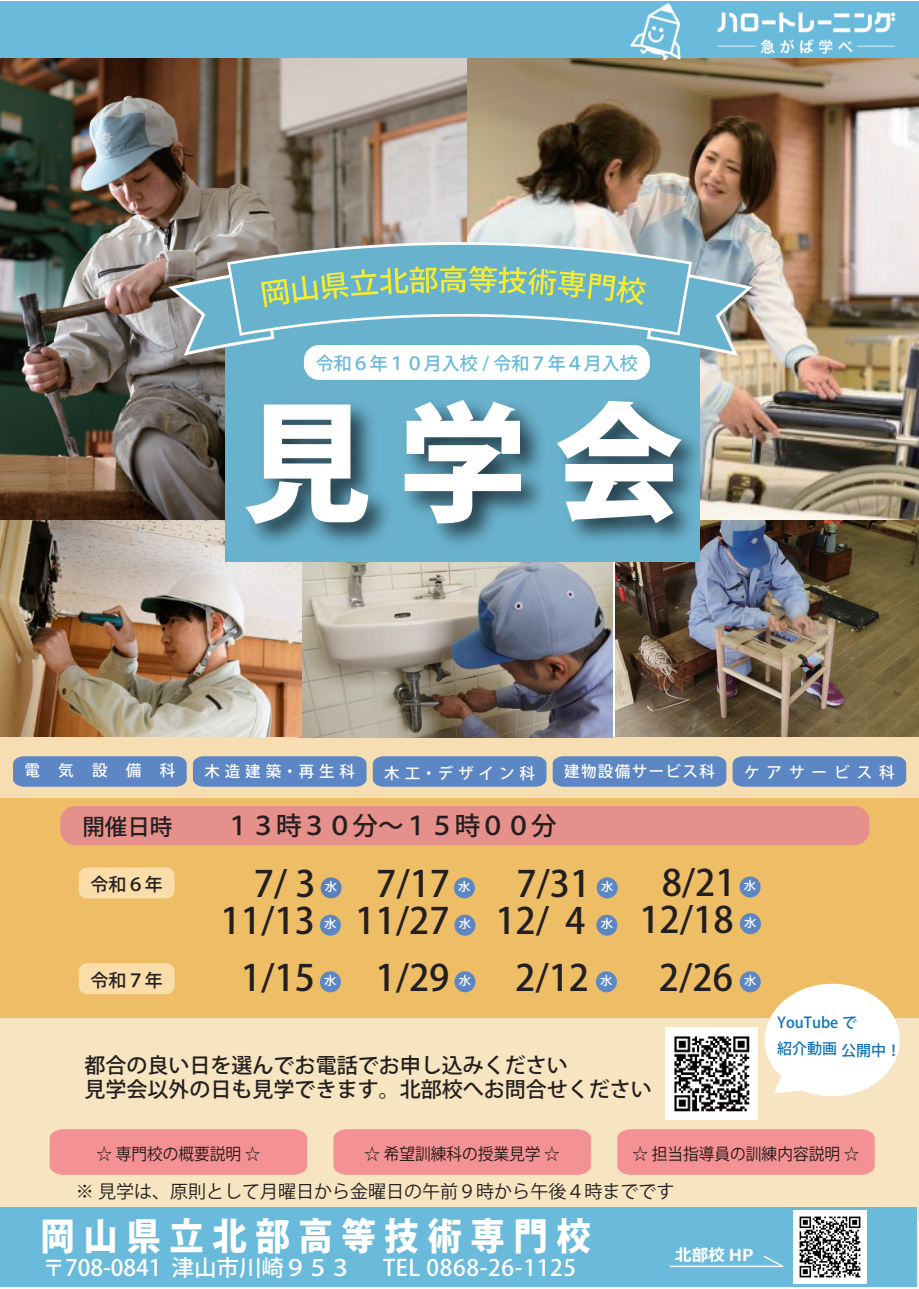
<style>
.page{position:relative;width:919px;height:1289px;background:#fff}
.page>*{position:absolute;margin:0;border:0;box-sizing:border-box;transform-origin:0 0}
.t1{font:800 129px "Koz Go Pr 6 N";color:#fff}
.t2{font:800 37.5px "Koz Go Pro";letter-spacing:.25em;color:#fff;scale:.92 1}
.t3{font:500 36px "Koz Go Pr 6 N";color:#231f20}
.t4{font:500 25.5px "Koz Go Pr 6 N";color:#231f20}
.t5{font:500 22.5px "Koz Go Pro";color:#fff}
.t6{font:500 22.5px "Koz Go Pro";letter-spacing:.03em;color:#fff}
.t7{font:500 22.5px "Koz Go Pr 6 N";color:#231f20}
.t8{font:500 21px "Koz Go Pr 6 N";color:#231f20}
.t9{font:18px "Koz Go Pr 6 N";color:#231f20}
.t10{font:500 18px "Koz Go Pr 6 N";color:#69badb}
.t11{font:500 18px "Koz Go Pr 6 N";color:#231f20}
.t12{font:16.5px "Koz Go Pr 6 N";color:#211814;scale:.95 1}
.t13{font:700 16.5px "Meiryo";color:#fff}
.t14{font:500 15.45px "Koz Go Pr 6 N";letter-spacing:.315em;color:#fff}
.t15{font:500 15.45px "Koz Go Pr 6 N";letter-spacing:.09em;color:#fff}
.t16{font:500 15.45px "Koz Go Pr 6 N";letter-spacing:.455em;color:#fff}
.t17{font:500 15px/27.2px "Koz Go Pr 6 N";color:#1074bc}
.t18{font:500 12px "Koz Go Pr 6 N";color:#fff}
</style>
<div class="page">
<div style="left:0;top:1008px;width:918px;height:212px;background:#f7e5c2"></div>
<div style="left:50px;top:1129px;width:257px;height:45px;background:#f49194"></div>
<div style="left:333px;top:1129px;width:258px;height:45px;background:#f49194"></div>
<div style="left:617px;top:1129px;width:257px;height:45px;background:#f49194"></div>
<div style="left:0;top:1px;width:918px;height:61px;background:#69badb"></div>
<div style="left:0;top:736px;width:918px;height:72px;background:#f6deb2"></div>
<div style="left:0;top:798px;width:918px;height:219px;background:#edbe66"></div>
<div style="left:0;top:1206px;width:916px;height:80px;background:#69badb"></div>
<img style="left:793px;top:1210px;width:73px;height:72px">
<hr style="left:669px;top:1265px;width:112px;height:2px;background:#fff">
<svg style="left:761px;top:1255px;width:23px;height:13px"></svg>
<img style="left:665px;top:1027px;width:92px;height:91px">
<svg style="left:764px;top:983px;width:135px;height:113px"></svg>
<img style="left:467px;top:58px;width:451px;height:462px">
<img style="left:0;top:58px;width:467px;height:462px">
<img style="left:298px;top:598px;width:314px;height:139px">
<img style="left:0;top:520px;width:302px;height:216px">
<img style="left:615px;top:520px;width:303px;height:216px">
<div style="left:225px;top:292px;width:474px;height:270px;background:#69b2ce"></div>
<img style="left:230px;top:385px;width:486px;height:213px">
<svg style="left:165px;top:237px;width:591px;height:121px"></svg>
<div style="left:304px;top:345px;width:345px;height:35px;background:#fff;border-radius:15px"></div>
<img style="left:711px;top:12px;width:190px;height:51px">
<img style="left:618px;top:3px;width:80px;height:69px">
<div style="left:60px;top:806px;width:809px;height:39px;background:#e68b90;border-radius:15px"></div>
<div style="left:193px;top:756px;width:173px;height:30px;background:#5d86c5"></div>
<div style="left:13px;top:756px;width:174px;height:30px;background:#5d86c5"></div>
<div style="left:373px;top:756px;width:173px;height:30px;background:#5d86c5"></div>
<div style="left:552px;top:756px;width:174px;height:30px;background:#5d86c5"></div>
<div style="left:732px;top:756px;width:174px;height:30px;background:#5d86c5"></div>
<div style="left:79px;top:963px;width:96px;height:31px;background:#fadda9;border-radius:9px"></div>
<div style="left:596px;top:971px;width:21px;height:21px;background:#5d86c5;border-radius:50%"></div>
<div style="left:739px;top:971px;width:21px;height:21px;background:#5d86c5;border-radius:50%"></div>
<div style="left:320px;top:971px;width:21px;height:21px;background:#5d86c5;border-radius:50%"></div>
<div style="left:454px;top:971px;width:21px;height:21px;background:#5d86c5;border-radius:50%"></div>
<div style="left:79px;top:867px;width:96px;height:31px;background:#fadda9;border-radius:9px"></div>
<div style="left:596px;top:877px;width:21px;height:21px;background:#5d86c5;border-radius:50%"></div>
<div style="left:596px;top:914px;width:21px;height:21px;background:#5d86c5;border-radius:50%"></div>
<div style="left:320px;top:877px;width:21px;height:21px;background:#5c81b9;border-radius:50%"></div>
<div style="left:320px;top:914px;width:21px;height:21px;background:#5d86c5;border-radius:50%"></div>
<div style="left:454px;top:877px;width:21px;height:21px;background:#5d86c5;border-radius:50%"></div>
<div style="left:454px;top:914px;width:21px;height:21px;background:#5d86c5;border-radius:50%"></div>
<div style="left:739px;top:876px;width:21px;height:21px;background:#5d86c5;border-radius:50%"></div>
<div style="left:739px;top:913px;width:21px;height:21px;background:#5d86c5;border-radius:50%"></div>
<p class="t10" style="left:316px;top:353px;width:323px">令和６年１０月入校 / 令和７年４月入校</p>
<h1 class="t1" style="left:242px;top:391px;width:442px">見 学 会</h1>
<p class="t14" style="left:24px;top:762px;width:152px">電気設備科</p>
<p class="t14" style="left:204px;top:762px;width:152px">木造建築・再生科</p>
<p class="t14" style="left:384px;top:764px;width:152px">木工・デザイン科</p>
<p class="t15" style="left:564px;top:763px;width:152px">建物設備サービス科</p>
<p class="t16" style="left:744px;top:763px;width:152px">ケアサービス科</p>
<p class="t7" style="left:82px;top:814px;width:91px">開催日時</p>
<p class="t4" style="left:225px;top:811px;width:333px">１３時３０分～１５時００分</p>
<h3 class="t3" style="left:376px;top:863px;width:76px">7/17</h3>
<p class="t11" style="left:91px;top:874px;width:73px">令和６年</p>
<h3 class="t3" style="left:516px;top:863px;width:76px">7/31</h3>
<h3 class="t3" style="left:254px;top:863px;width:63px">7/ 3</h3>
<p class="t18" style="left:325px;top:879px;width:14px">水</p>
<p class="t18" style="left:458px;top:879px;width:14px">水</p>
<p class="t18" style="left:601px;top:879px;width:14px">水</p>
<h3 class="t3" style="left:661px;top:862px;width:76px">8/21</h3>
<p class="t18" style="left:743px;top:878px;width:14px">水</p>
<h3 class="t3" style="left:220px;top:900px;width:96px">11/13</h3>
<p class="t18" style="left:324px;top:917px;width:14px">水</p>
<h3 class="t3" style="left:355px;top:900px;width:96px">11/27</h3>
<p class="t18" style="left:458px;top:917px;width:14px">水</p>
<h3 class="t3" style="left:495px;top:900px;width:92px">12/ 4</h3>
<p class="t18" style="left:600px;top:917px;width:14px">水</p>
<h3 class="t3" style="left:639px;top:899px;width:96px">12/18</h3>
<p class="t18" style="left:744px;top:915px;width:14px">水</p>
<p class="t11" style="left:91px;top:969px;width:73px">令和７年</p>
<h3 class="t3" style="left:241px;top:957px;width:76px">1/15</h3>
<p class="t18" style="left:324px;top:973px;width:14px">水</p>
<h3 class="t3" style="left:375px;top:957px;width:76px">1/29</h3>
<p class="t18" style="left:459px;top:973px;width:14px">水</p>
<h3 class="t3" style="left:515px;top:957px;width:76px">2/12</h3>
<p class="t18" style="left:600px;top:973px;width:14px">水</p>
<h3 class="t3" style="left:659px;top:957px;width:76px">2/26</h3>
<p class="t18" style="left:744px;top:973px;width:14px">水</p>
<p class="t8" style="left:84px;top:1052px;width:485px">都合の良い日を選んでお電話でお申し込みください</p>
<p class="t8" style="left:84px;top:1077px;width:569px">見学会以外の日も見学できます。北部校へお問合せください</p>
<p class="t17" style="left:777px;top:1008px;width:125px">YouTube で<br>紹介動画公開中！</p>
<p class="t12" style="left:96px;top:1144px;width:174px">☆ 専門校の概要説明 ☆</p>
<p class="t12" style="left:364px;top:1144px;width:207px">☆ 希望訓練科の授業見学 ☆</p>
<p class="t12" style="left:632px;top:1144px;width:240px">☆ 担当指導員の訓練内容説明 ☆</p>
<p class="t9" style="left:76px;top:1181px;width:600px">※ 見学は、原則として月曜日から金曜日の午前９時から午後４時までです</p>
<h2 class="t2" style="left:41px;top:1211px;width:599px">岡山県立北部高等技術専門校</h2>
<p class="t5" style="left:43px;top:1253px;width:310px">〒708-0841 津山市川崎９５３</p>
<p class="t6" style="left:383px;top:1253px;width:194px">TEL 0868-26-1125</p>
<p class="t13" style="left:675px;top:1242px;width:80px">北部校 HP</p>
</div>
